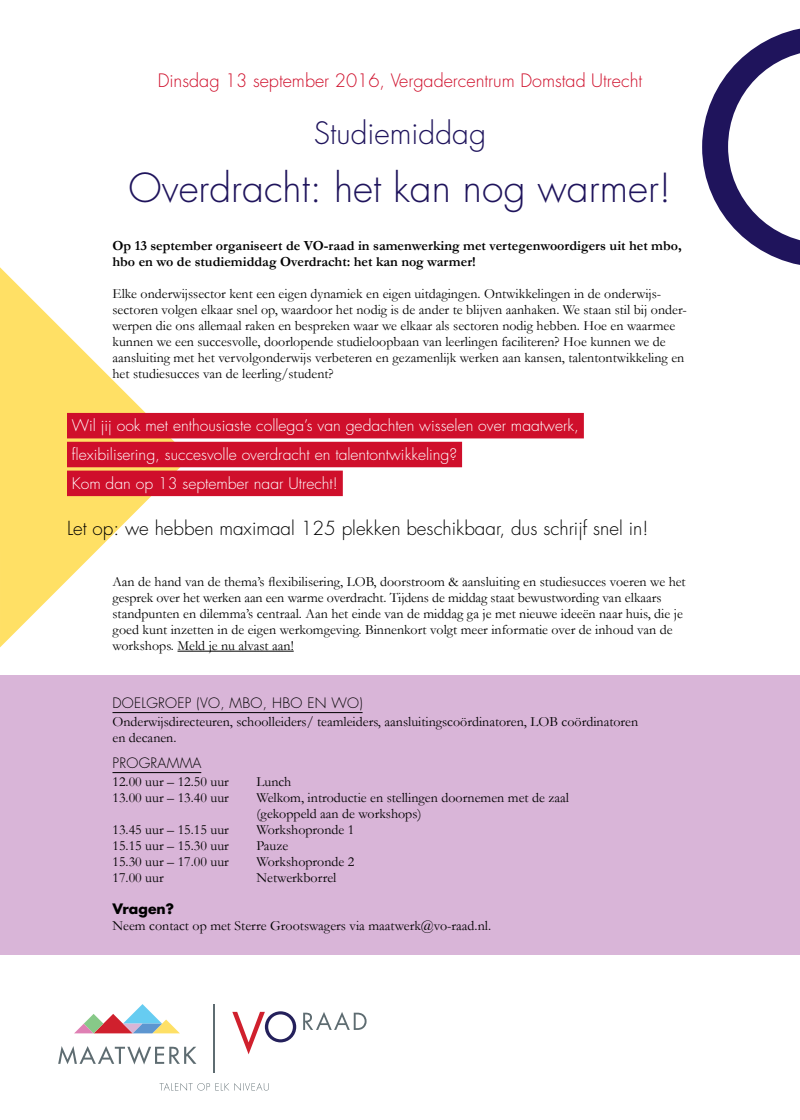
<style>
.page{position:relative;width:800px;height:1120px;background:#fff}
.page>*{position:absolute;margin:0;border:0;box-sizing:border-box;transform-origin:0 0}
.t1{font:300 39px "Futura";color:#1f145c}
.t2{font:300 30px "Futura";color:#1f145c}
.t3{font:300 18.9px "Futura";color:#000}
.t4{font:300 18px "Futura";color:#cf0f2b}
.t5{font:300 15.5px/28.8px "Futura";color:#fff}
.t6{font:14px/16px "Garamond";color:#000}
.t7{font:700 14px/16px "Garamond";color:#000}
.t8{font:300 14px "Futura";letter-spacing:.02em;color:#000}
.t9{font:700 14px "Futura";color:#000}
</style>
<div class="page">
<div style="left:0;top:675px;width:800px;height:280px;background:#d9b5d8"></div>
<svg style="left:0;top:267px;width:190px;height:380px"></svg>
<svg style="left:702px;top:28px;width:98px;height:237px"></svg>
<svg style="left:58px;top:1046px;width:138px;height:19px"></svg>
<svg style="left:232px;top:1011px;width:64px;height:43px"></svg>
<svg style="left:303px;top:1012px;width:64px;height:18px"></svg>
<hr style="left:214px;top:1004px;width:1px;height:69px;background:#5e6c71">
<svg style="left:74px;top:1004px;width:106px;height:29px"></svg>
<svg style="left:160px;top:1083px;width:109px;height:8px"></svg>
<hr style="left:178px;top:651px;width:116px;height:1px;background:#000">
<hr style="left:112px;top:712px;width:251px;height:1px;background:#000">
<hr style="left:112px;top:772px;width:89px;height:1px;background:#000">
<div style="left:67px;top:413px;width:517px;height:25px;background:#cf0f2b"></div>
<div style="left:67px;top:442px;width:395px;height:25px;background:#cf0f2b"></div>
<div style="left:67px;top:471px;width:276px;height:25px;background:#cf0f2b"></div>
<p class="t4" style="left:158px;top:69px;width:486px">Dinsdag 13 september 2016, Vergadercentrum Domstad Utrecht</p>
<h2 class="t2" style="left:314px;top:114px;width:174px">Studiemiddag</h2>
<h1 class="t1" style="left:129px;top:163px;width:544px">Overdracht: het kan nog warmer!</h1>
<p class="t7" style="left:112px;top:237px;width:571px">Op 13 september organiseert de VO-raad in samenwerking met vertegenwoordigers uit het mbo, hbo en wo de studiemiddag Overdracht: het kan nog warmer!</p>
<p class="t6" style="left:112px;top:286px;width:576px">Elke onderwijssector kent een eigen dynamiek en eigen uitdagingen. Ontwikkelingen in de onderwijs&shy;sectoren volgen elkaar snel op, waardoor het nodig is de ander te blijven aanhaken. We staan stil bij onder&shy;werpen die ons allemaal raken en bespreken waar we elkaar als sectoren nodig hebben. Hoe en waarmee kunnen we een succesvolle, doorlopende studieloopbaan van leerlingen faciliteren? Hoe kunnen we de aansluiting met het vervolgonderwijs verbeteren en gezamenlijk werken aan kansen, talentontwikkeling en het studiesucces van de leerling/student?</p>
<p class="t5" style="left:72px;top:411px;width:509px">Wil jij ook met enthousiaste collega’s van gedachten wisselen over maatwerk, flexibilisering, succesvolle overdracht en talentontwikkeling?<br>Kom dan op 13 september naar Utrecht!</p>
<h3 class="t3" style="left:67px;top:516px;width:583px">Let op: we hebben maximaal 125 plekken beschikbaar, dus schrijf snel in!</h3>
<p class="t6" style="left:112px;top:574px;width:575px">Aan de hand van de thema’s flexibilisering, LOB, doorstroom &amp; aansluiting en studiesucces voeren we het gesprek over het werken aan een warme overdracht. Tijdens de middag staat bewustwording van elkaars standpunten en dilemma’s centraal. Aan het einde van de middag ga je met nieuwe ideeën naar huis, die je goed kunt inzetten in de eigen werkomgeving. Binnenkort volgt meer informatie over de inhoud van de workshops. Meld je nu alvast aan!</p>
<p class="t8" style="left:112px;top:694px;width:252px">DOELGROEP (VO, MBO, HBO en WO)</p>
<p class="t6" style="left:112px;top:713px;width:527px">Onderwijsdirecteuren, schoolleiders/ teamleiders, aansluitingscoördinatoren, LOB coördinatoren en decanen.</p>
<p class="t8" style="left:112px;top:754px;width:91px">PROGRAMMA</p>
<p class="t6" style="left:112px;top:773px;width:118px">12.00 uur – 12.50 uur</p>
<p class="t6" style="left:257px;top:773px;width:36px">Lunch</p>
<p class="t6" style="left:112px;top:789px;width:118px">13.00 uur – 13.40 uur</p>
<p class="t6" style="left:257px;top:789px;width:314px">Welkom, introductie en stellingen doornemen met de zaal (gekoppeld aan de workshops)</p>
<p class="t6" style="left:112px;top:821px;width:118px">13.45 uur – 15.15 uur</p>
<p class="t6" style="left:257px;top:821px;width:99px">Workshopronde 1</p>
<p class="t6" style="left:112px;top:837px;width:118px">15.15 uur – 15.30 uur</p>
<p class="t6" style="left:257px;top:837px;width:33px">Pauze</p>
<p class="t6" style="left:112px;top:853px;width:118px">15.30 uur – 17.00 uur</p>
<p class="t6" style="left:257px;top:853px;width:99px">Workshopronde 2</p>
<p class="t6" style="left:112px;top:869px;width:53px">17.00 uur</p>
<p class="t6" style="left:256px;top:869px;width:81px">Netwerkborrel</p>
<p class="t9" style="left:112px;top:899px;width:63px">Vragen?</p>
<p class="t6" style="left:112px;top:917px;width:380px">Neem contact op met Sterre Grootswagers via maatwerk@vo-raad.nl.</p>
</div>
